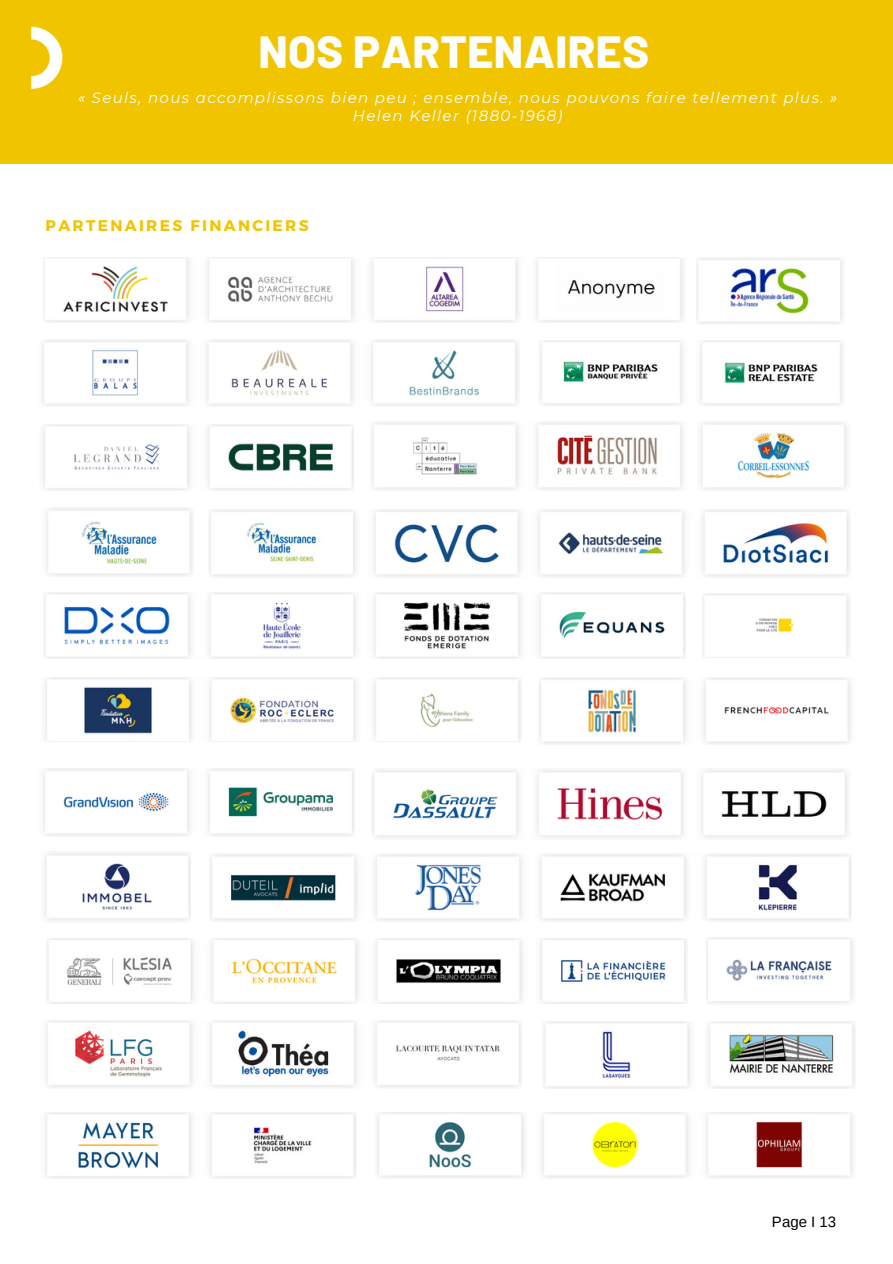
<style>
.page{position:relative;width:893px;height:1264px;background:#fff}
.page>*{position:absolute;margin:0;border:0;box-sizing:border-box;transform-origin:0 0}
.t1{font:800 45px "Barlow";letter-spacing:.01em;color:#fff}
.t2{font:700 15.45px "Montserrat";letter-spacing:.15em;color:#f1c400}
.t3{font:italic 15px/18px "Montserrat";letter-spacing:.09em;color:#fff;text-align:center}
.t4{font:15px "Arimo";color:#000}
</style>
<div class="page">
<div style="left:0;top:0;width:892px;height:163px;background:#f1c400"></div>
<img style="left:43px;top:257px;width:640px;height:65px">
<img style="left:696px;top:257px;width:147px;height:67px">
<img style="left:42px;top:339px;width:476px;height:67px">
<img style="left:540px;top:341px;width:303px;height:64px">
<img style="left:43px;top:424px;width:310px;height:66px">
<img style="left:46px;top:508px;width:147px;height:68px">
<img style="left:372px;top:422px;width:475px;height:68px">
<img style="left:209px;top:510px;width:641px;height:67px">
<img style="left:44px;top:592px;width:641px;height:66px">
<img style="left:45px;top:677px;width:476px;height:64px">
<img style="left:703px;top:593px;width:147px;height:64px">
<img style="left:539px;top:677px;width:312px;height:67px">
<img style="left:706px;top:937px;width:147px;height:67px">
<img style="left:43px;top:768px;width:312px;height:68px">
<img style="left:372px;top:770px;width:476px;height:68px">
<img style="left:44px;top:853px;width:147px;height:68px">
<img style="left:210px;top:854px;width:641px;height:67px">
<img style="left:47px;top:938px;width:640px;height:65px">
<img style="left:46px;top:1020px;width:475px;height:68px">
<img style="left:543px;top:1021px;width:312px;height:67px">
<img style="left:45px;top:1112px;width:311px;height:66px">
<img style="left:377px;top:1112px;width:476px;height:66px">
<img style="left:30px;top:26px;width:33px;height:63px">
<h1 class="t1" style="left:258px;top:23px;width:392px">NOS PARTENAIRES</h1>
<p class="t3" style="left:78px;top:88px;width:760px">« Seuls, nous accomplissons bien peu ; ensemble, nous pouvons faire tellement plus. »<br>Helen Keller (1880-1968)</p>
<p class="t2" style="left:46px;top:215px;width:264px">PARTENAIRES FINANCIERS</p>
<p class="t4" style="left:772px;top:1212px;width:66px">Page I 13</p>
</div>
